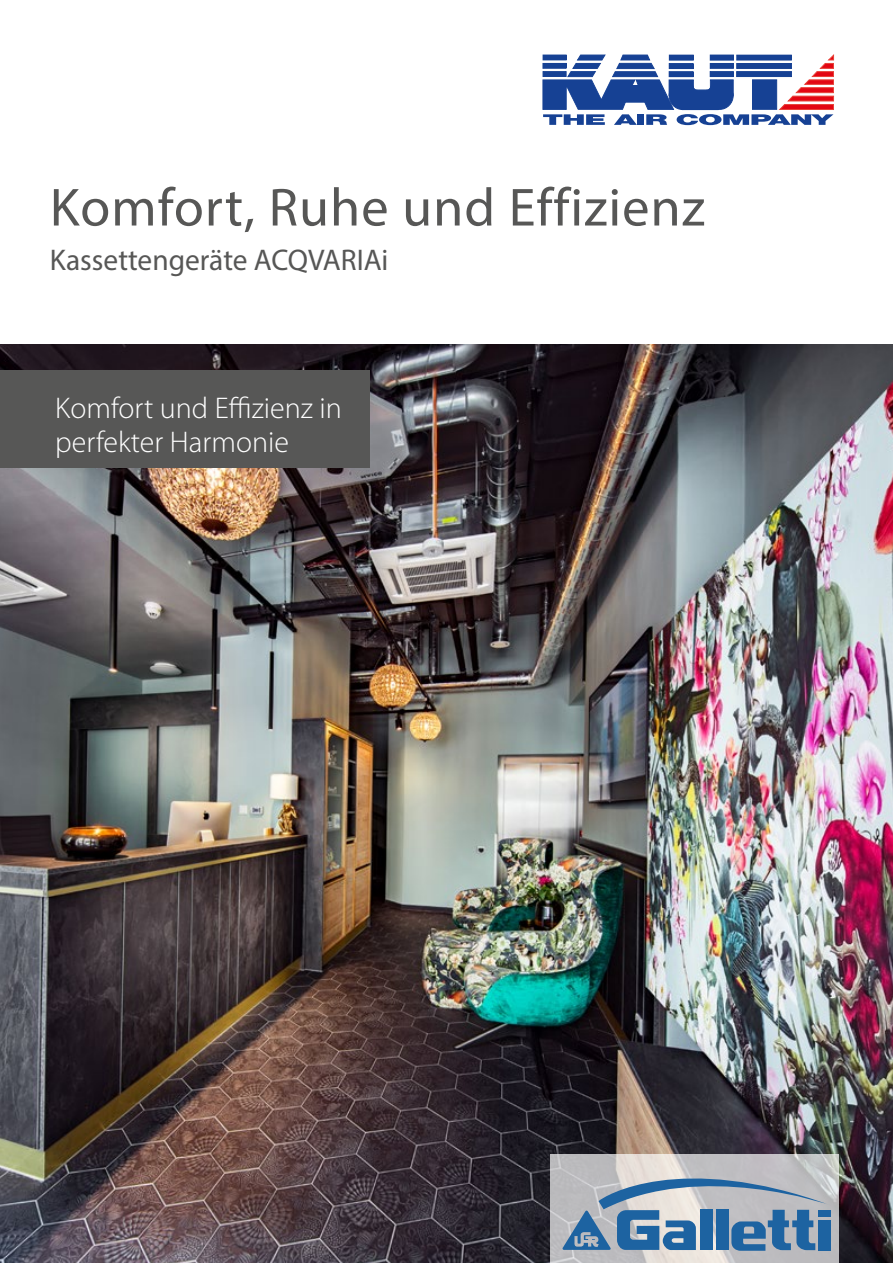
<style>
.page{position:relative;width:893px;height:1263px;background:#fff}
.page>*{position:absolute;margin:0;border:0;box-sizing:border-box;transform-origin:0 0}
.t1{font:54px "Myriad Pro";letter-spacing:.02em;color:#575756}
.t2{font:300 30px/34.5px "Myriad Pro";color:#fff}
.t3{font:30px "Myriad Pro";color:#575756}
</style>
<div class="page">
<img style="left:0;top:344px;width:893px;height:919px">
<div style="left:0;top:370px;width:370px;height:98px;background:#575756"></div>
<svg style="left:543px;top:55px;width:291px;height:70px"></svg>
<svg style="left:551px;top:1154px;width:288px;height:109px;background:#c7c5c6"></svg>
<div style="left:819px;top:1210px;width:12px;height:6px;background:#1d63a1"></div>
<div style="left:819px;top:1220px;width:12px;height:30px;background:#1d63a1"></div>
<svg style="left:562px;top:1178px;width:268px;height:73px;background:#849eb7"></svg>
<h1 class="t1" style="left:50px;top:174px;width:657px">Komfort, Ruhe und Effizienz</h1>
<p class="t3" style="left:50px;top:241px;width:340px">Kassettengeräte ACQVARIAi</p>
<p class="t2" style="left:55px;top:391px;width:288px">Komfort und Effizienz in perfekter Harmonie</p>
</div>
